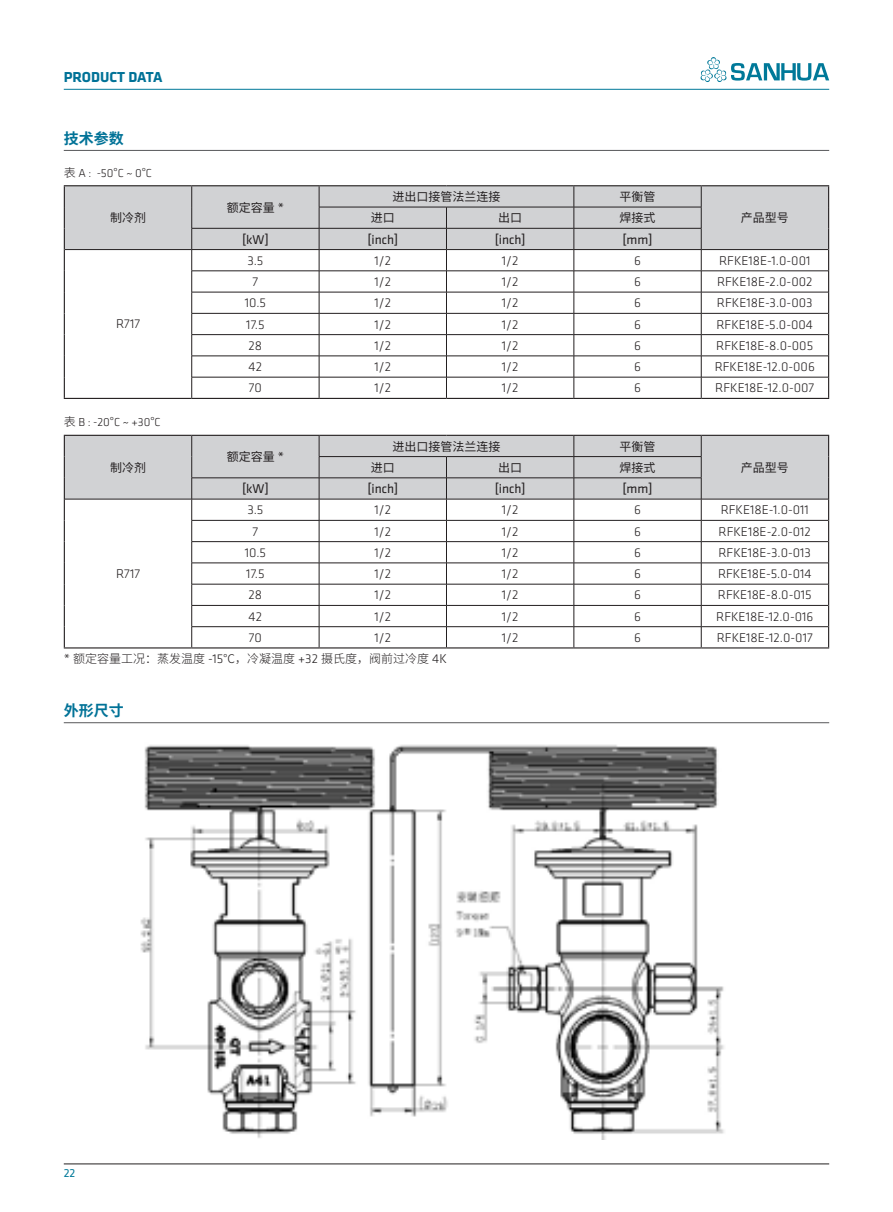
<style>
.page{position:relative;width:893px;height:1212px;background:#fff}
.page>*{position:absolute;margin:0;border:0;box-sizing:border-box;transform-origin:0 0}
.t1{font:700 15px "Klavika";color:#007297}
.t2{font:700 15px "Noto Sans Hans";color:#007297}
.t3{font:300 13.2px "Klavika";color:#231f20}
.t4{font:13.2px "Klavika";color:#231f20}
.t5{font:12px "Noto Sans Hans";color:#231f20}
.t6{font:300 12px "Noto Sans Hans";color:#231f20}
.t7{font:300 12px "Klavika";color:#231f20}
.t8{font:12px "Klavika";color:#007999}
.s1{font-family:"Noto Sans Hans"}
.s2{font-family:"Klavika";font-size:13.2px}
</style>
<div class="page">
<hr style="left:64px;top:89px;width:765px;height:1px;background:#007999">
<hr style="left:64px;top:1163px;width:765px;height:1px;background:#231f20">
<svg style="left:700px;top:57px;width:129px;height:25px"></svg>
<hr style="left:64px;top:185px;width:128px;height:1px;background:#231f20">
<hr style="left:192px;top:185px;width:127px;height:1px;background:#231f20">
<hr style="left:319px;top:185px;width:127px;height:1px;background:#231f20">
<hr style="left:446px;top:185px;width:128px;height:1px;background:#231f20">
<hr style="left:574px;top:185px;width:127px;height:1px;background:#231f20">
<hr style="left:701px;top:185px;width:128px;height:1px;background:#231f20">
<hr style="left:64px;top:398px;width:128px;height:1px;background:#231f20">
<hr style="left:192px;top:398px;width:127px;height:1px;background:#231f20">
<hr style="left:319px;top:398px;width:127px;height:1px;background:#231f20">
<hr style="left:446px;top:398px;width:128px;height:1px;background:#231f20">
<hr style="left:574px;top:398px;width:127px;height:1px;background:#231f20">
<hr style="left:701px;top:398px;width:128px;height:1px;background:#231f20">
<svg style="left:64px;top:186px;width:765px;height:212px"></svg>
<hr style="left:64px;top:647px;width:128px;height:1px;background:#231f20">
<hr style="left:192px;top:647px;width:127px;height:1px;background:#231f20">
<hr style="left:319px;top:647px;width:127px;height:1px;background:#231f20">
<hr style="left:446px;top:647px;width:128px;height:1px;background:#231f20">
<hr style="left:574px;top:647px;width:127px;height:1px;background:#231f20">
<hr style="left:701px;top:647px;width:128px;height:1px;background:#231f20">
<svg style="left:64px;top:435px;width:765px;height:212px"></svg>
<hr style="left:64px;top:150px;width:765px;height:1px;background:#57585a">
<hr style="left:64px;top:722px;width:765px;height:1px;background:#57585a">
<img style="left:140px;top:744px;width:584px;height:395px">
<p class="t1" style="left:64px;top:69px;width:100px">PRODUCT DATA</p>
<p class="t2" style="left:64px;top:130px;width:61px">技术参数</p>
<p class="t7" style="left:64px;top:166px;width:90px"><span class="s1">表</span> A : -50<span class="s1">°</span>C ~ 0<span class="s1">°</span>C</p>
<p class="t5" style="left:110px;top:211px;width:37px">制冷剂</p>
<p class="t3" style="left:116px;top:317px;width:26px">R717</p>
<p class="t7" style="left:64px;top:415px;width:98px"><span class="s1">表</span> B : -20<span class="s1">°</span>C ~ +30<span class="s1">°</span>C</p>
<p class="t5" style="left:110px;top:461px;width:37px">制冷剂</p>
<p class="t5" style="left:227px;top:201px;width:59px">额定容量 <span class="s2">*</span></p>
<p class="t5" style="left:392px;top:190px;width:109px">进出口接管法兰连接</p>
<p class="t5" style="left:620px;top:190px;width:37px">平衡管</p>
<p class="t5" style="left:371px;top:211px;width:25px">进口</p>
<p class="t5" style="left:498px;top:211px;width:25px">出口</p>
<p class="t5" style="left:620px;top:211px;width:37px">焊接式</p>
<p class="t5" style="left:741px;top:211px;width:49px">产品型号</p>
<p class="t4" style="left:242px;top:232px;width:28px">[kW]</p>
<p class="t4" style="left:367px;top:232px;width:32px">[inch]</p>
<p class="t4" style="left:495px;top:232px;width:32px">[inch]</p>
<p class="t4" style="left:623px;top:232px;width:31px">[mm]</p>
<p class="t3" style="left:247px;top:253px;width:18px">3.5</p>
<p class="t3" style="left:375px;top:253px;width:18px">1/2</p>
<p class="t3" style="left:502px;top:253px;width:18px">1/2</p>
<p class="t3" style="left:634px;top:253px;width:8px">6</p>
<p class="t3" style="left:719px;top:253px;width:93px">RFKE18E-1.0-001</p>
<p class="t3" style="left:253px;top:274px;width:7px">7</p>
<p class="t3" style="left:375px;top:274px;width:18px">1/2</p>
<p class="t3" style="left:502px;top:274px;width:18px">1/2</p>
<p class="t3" style="left:634px;top:274px;width:8px">6</p>
<p class="t3" style="left:717px;top:274px;width:97px">RFKE18E-2.0-002</p>
<p class="t3" style="left:245px;top:296px;width:23px">10.5</p>
<p class="t3" style="left:375px;top:296px;width:18px">1/2</p>
<p class="t3" style="left:502px;top:296px;width:18px">1/2</p>
<p class="t3" style="left:634px;top:296px;width:8px">6</p>
<p class="t3" style="left:717px;top:296px;width:97px">RFKE18E-3.0-003</p>
<p class="t3" style="left:246px;top:317px;width:20px">17.5</p>
<p class="t3" style="left:375px;top:317px;width:18px">1/2</p>
<p class="t3" style="left:502px;top:317px;width:18px">1/2</p>
<p class="t3" style="left:634px;top:317px;width:8px">6</p>
<p class="t3" style="left:716px;top:317px;width:98px">RFKE18E-5.0-004</p>
<p class="t3" style="left:249px;top:338px;width:15px">28</p>
<p class="t3" style="left:375px;top:338px;width:18px">1/2</p>
<p class="t3" style="left:502px;top:338px;width:18px">1/2</p>
<p class="t3" style="left:634px;top:338px;width:8px">6</p>
<p class="t3" style="left:716px;top:338px;width:98px">RFKE18E-8.0-005</p>
<p class="t3" style="left:249px;top:359px;width:15px">42</p>
<p class="t3" style="left:375px;top:359px;width:18px">1/2</p>
<p class="t3" style="left:502px;top:359px;width:18px">1/2</p>
<p class="t3" style="left:634px;top:359px;width:8px">6</p>
<p class="t3" style="left:715px;top:359px;width:102px">RFKE18E-12.0-006</p>
<p class="t3" style="left:249px;top:381px;width:14px">70</p>
<p class="t3" style="left:375px;top:381px;width:18px">1/2</p>
<p class="t3" style="left:502px;top:381px;width:18px">1/2</p>
<p class="t3" style="left:634px;top:381px;width:8px">6</p>
<p class="t3" style="left:715px;top:381px;width:100px">RFKE18E-12.0-007</p>
<p class="t5" style="left:227px;top:450px;width:59px">额定容量 <span class="s2">*</span></p>
<p class="t5" style="left:392px;top:439px;width:109px">进出口接管法兰连接</p>
<p class="t5" style="left:620px;top:439px;width:37px">平衡管</p>
<p class="t5" style="left:371px;top:461px;width:25px">进口</p>
<p class="t5" style="left:498px;top:461px;width:25px">出口</p>
<p class="t5" style="left:620px;top:461px;width:37px">焊接式</p>
<p class="t5" style="left:741px;top:461px;width:49px">产品型号</p>
<p class="t4" style="left:242px;top:481px;width:28px">[kW]</p>
<p class="t4" style="left:367px;top:481px;width:32px">[inch]</p>
<p class="t4" style="left:495px;top:481px;width:32px">[inch]</p>
<p class="t4" style="left:623px;top:481px;width:31px">[mm]</p>
<p class="t3" style="left:247px;top:503px;width:18px">3.5</p>
<p class="t3" style="left:375px;top:503px;width:18px">1/2</p>
<p class="t3" style="left:502px;top:503px;width:18px">1/2</p>
<p class="t3" style="left:634px;top:503px;width:8px">6</p>
<p class="t3" style="left:721px;top:503px;width:90px">RFKE18E-1.0-011</p>
<p class="t3" style="left:253px;top:524px;width:7px">7</p>
<p class="t3" style="left:375px;top:524px;width:18px">1/2</p>
<p class="t3" style="left:502px;top:524px;width:18px">1/2</p>
<p class="t3" style="left:634px;top:524px;width:8px">6</p>
<p class="t3" style="left:718px;top:524px;width:94px">RFKE18E-2.0-012</p>
<p class="t3" style="left:245px;top:545px;width:23px">10.5</p>
<p class="t3" style="left:375px;top:545px;width:18px">1/2</p>
<p class="t3" style="left:502px;top:545px;width:18px">1/2</p>
<p class="t3" style="left:634px;top:545px;width:8px">6</p>
<p class="t3" style="left:718px;top:545px;width:94px">RFKE18E-3.0-013</p>
<p class="t3" style="left:246px;top:566px;width:20px">17.5</p>
<p class="t3" style="left:375px;top:566px;width:18px">1/2</p>
<p class="t3" style="left:502px;top:566px;width:18px">1/2</p>
<p class="t3" style="left:634px;top:566px;width:8px">6</p>
<p class="t3" style="left:718px;top:566px;width:95px">RFKE18E-5.0-014</p>
<p class="t3" style="left:249px;top:588px;width:15px">28</p>
<p class="t3" style="left:375px;top:588px;width:18px">1/2</p>
<p class="t3" style="left:502px;top:588px;width:18px">1/2</p>
<p class="t3" style="left:634px;top:588px;width:8px">6</p>
<p class="t3" style="left:718px;top:588px;width:95px">RFKE18E-8.0-015</p>
<p class="t3" style="left:249px;top:609px;width:15px">42</p>
<p class="t3" style="left:375px;top:609px;width:18px">1/2</p>
<p class="t3" style="left:502px;top:609px;width:18px">1/2</p>
<p class="t3" style="left:634px;top:609px;width:8px">6</p>
<p class="t3" style="left:716px;top:609px;width:99px">RFKE18E-12.0-016</p>
<p class="t3" style="left:249px;top:630px;width:14px">70</p>
<p class="t3" style="left:375px;top:630px;width:18px">1/2</p>
<p class="t3" style="left:502px;top:630px;width:18px">1/2</p>
<p class="t3" style="left:634px;top:630px;width:8px">6</p>
<p class="t3" style="left:717px;top:630px;width:98px">RFKE18E-12.0-017</p>
<p class="t6" style="left:64px;top:652px;width:385px"><span class="s2">*</span> 额定容量工况：蒸发温度 <span class="s2">-15</span>℃，冷凝温度 <span class="s2">+32</span> 摄氏度，阀前过冷度 <span class="s2">4K</span></p>
<p class="t3" style="left:116px;top:566px;width:26px">R717</p>
<p class="t2" style="left:64px;top:702px;width:61px">外形尺寸</p>
<p class="t8" style="left:64px;top:1166px;width:13px">22</p>
</div>
